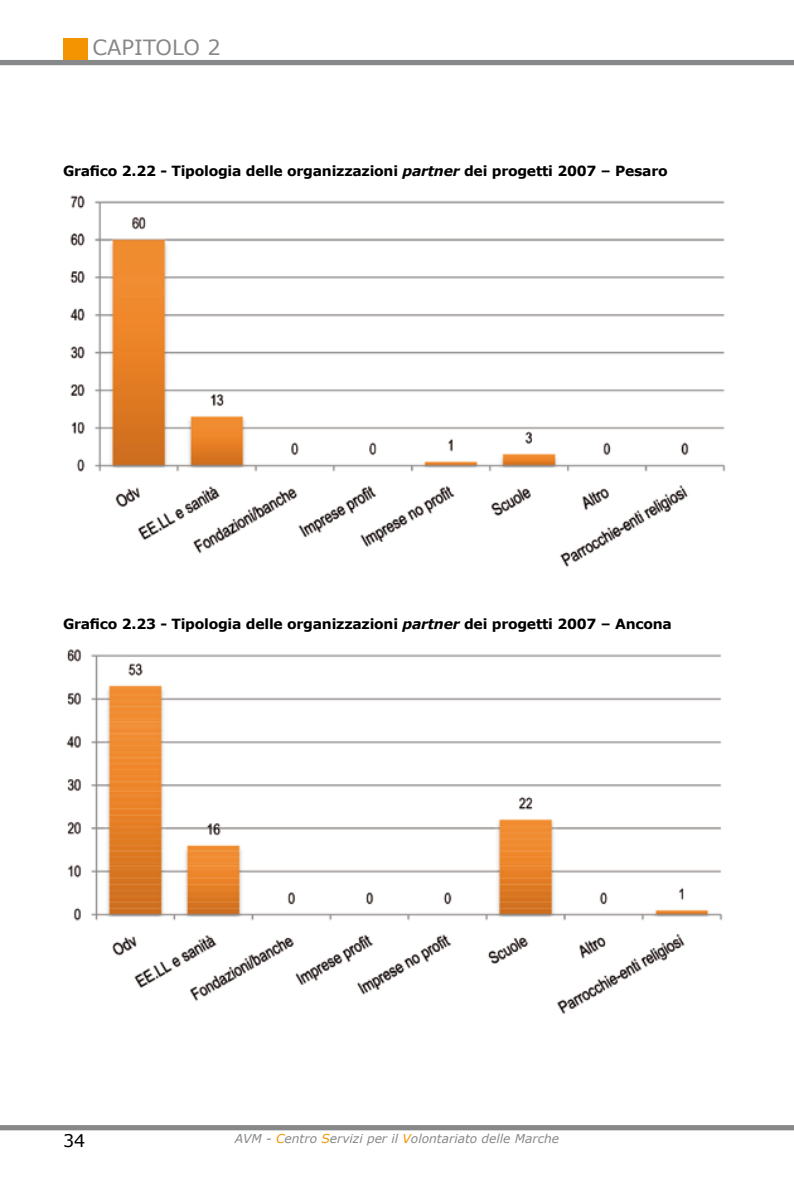
<style>
.page{position:relative;width:794px;height:1191px;background:#fff}
.page>*{position:absolute;margin:0;border:0;box-sizing:border-box;transform-origin:0 0}
.t1{font:21px "Verdana";color:#87888a}
.t2{font:17.5px "Verdana";color:#000}
.t3{font:700 14px "Verdana";letter-spacing:-.015em;color:#000}
.t4{font:italic 12.25px "Verdana";color:#87888a}
.s1{font-style:italic}
.s2{color:#f39400}
</style>
<div class="page">
<div style="left:0;top:1125px;width:794px;height:5px;background:#87888a"></div>
<div style="left:63px;top:38px;width:25px;height:25px;background:#f39400"></div>
<div style="left:0;top:60px;width:794px;height:5px;background:#87888a"></div>
<img style="left:70px;top:195px;width:655px;height:372px">
<img style="left:66px;top:649px;width:657px;height:365px">
<h1 class="t1" style="left:92px;top:34px;width:130px">CAPITOLO 2</h1>
<p class="t3" style="left:63px;top:161px;width:606px">Grafico 2.22 - Tipologia delle organizzazioni <span class="s1">partner</span> dei progetti 2007 – Pesaro</p>
<p class="t3" style="left:63px;top:615px;width:610px">Grafico 2.23 - Tipologia delle organizzazioni <span class="s1">partner</span> dei progetti 2007 – Ancona</p>
<p class="t2" style="left:63px;top:1129px;width:24px">34</p>
<p class="t4" style="left:235px;top:1130px;width:326px">AVM - <span class="s2">C</span>entro <span class="s2">S</span>ervizi per il <span class="s2">V</span>olontariato delle Marche</p>
</div>
